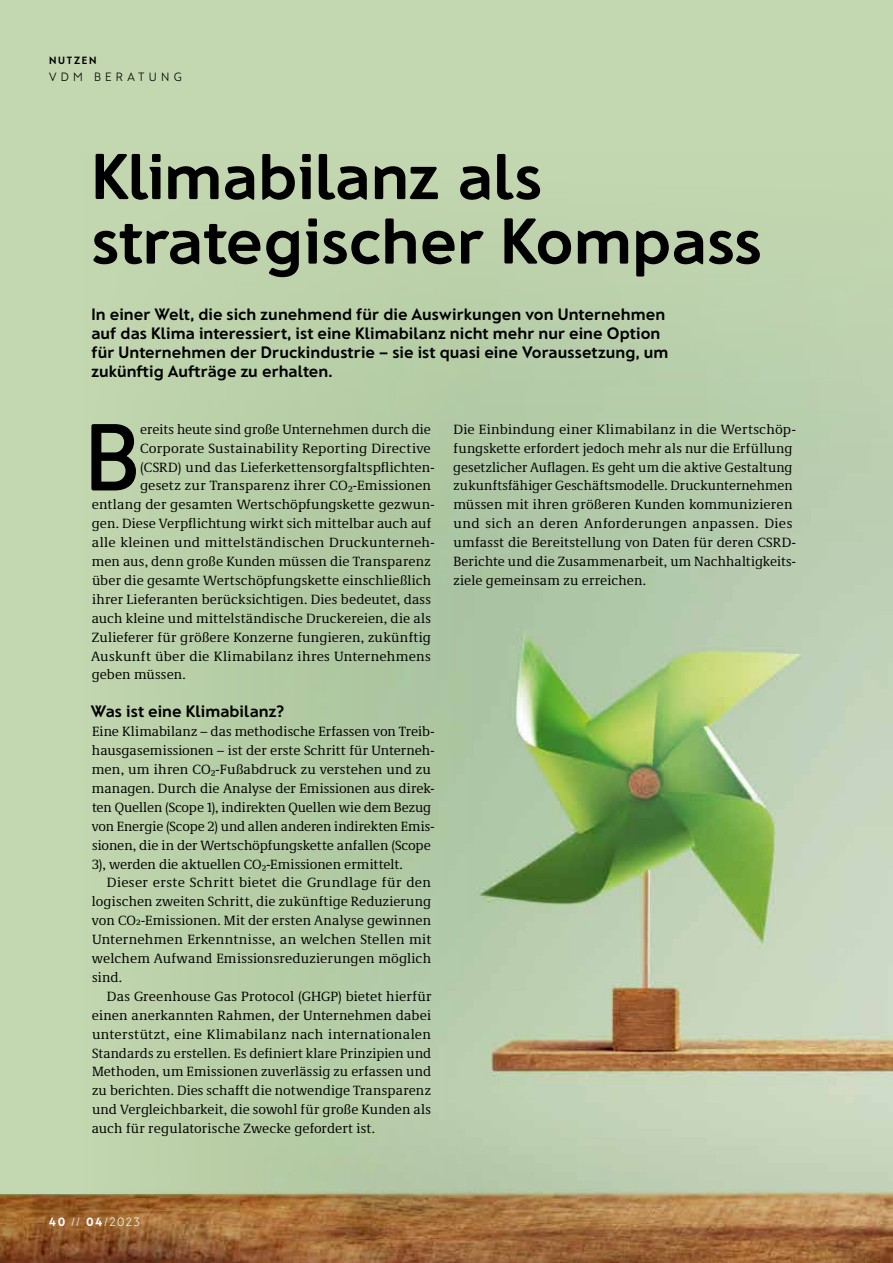
<style>
.page{position:relative;width:893px;height:1263px;background:#c3d7b0}
.page>*{position:absolute;margin:0;border:0;box-sizing:border-box;transform-origin:0 0}
.t1{font:600 94.8px "Franz Sans";color:#000}
.t2{font:700 64.5px/64.5px "Franz Sans";color:#000}
.t3{font:700 16.5px/18.9px "Franz Sans";letter-spacing:.005em;color:#000}
.t4{font:13.8px/18.9px "Demos Next Pro";letter-spacing:.01em;color:#000}
.t5{font:300 12px "Franz Sans";letter-spacing:.36em;color:#000}
.t6{font:200 12px "Franz Sans";color:#fff}
.t7{font:700 10.5px "Franz Sans";letter-spacing:.175em;color:#000}
.s1{font-weight:700}
</style>
<div class="page">
<img style="left:0;top:326px;width:893px;height:937px">
<svg style="left:0;top:314px;width:527px;height:880px;fill:#b8cea8"></svg>
<p class="t7" style="left:49px;top:55px;width:49px">NUTZEN</p>
<p class="t5" style="left:49px;top:70px;width:135px">VDM BERATUNG</p>
<h2 class="t2" style="left:91px;top:145px;width:672px">Klimabilanz als strategischer Kompass</h2>
<p class="t3" style="left:91px;top:305px;width:578px">In einer Welt, die sich zunehmend für die Auswirkungen von Unternehmen auf das Klima interessiert, ist eine Klimabilanz nicht mehr nur eine Option für Unternehmen der Druckindustrie – sie ist quasi eine Voraussetzung, um zukünftig Aufträge zu erhalten.</p>
<h1 class="t1" style="left:85px;top:405px;width:57px">B</h1>
<p class="t4" style="left:140px;top:419px;width:292px">ereits heute sind große Unternehmen durch die</p>
<p class="t4" style="left:140px;top:438px;width:292px">Corporate Sustainability Reporting Directive</p>
<p class="t4" style="left:140px;top:457px;width:296px">(CSRD) und das Lieferkettensorgfaltspflichten-</p>
<p class="t4" style="left:140px;top:476px;width:293px">gesetz zur Transparenz ihrer CO₂-Emissionen</p>
<p class="t4" style="left:92px;top:495px;width:344px">entlang der gesamten Wertschöpfungskette gezwun-</p>
<p class="t4" style="left:92px;top:513px;width:341px">gen. Diese Verpflichtung wirkt sich mittelbar auch auf</p>
<p class="t4" style="left:92px;top:532px;width:344px">alle kleinen und mittelständischen Druckunterneh-</p>
<p class="t4" style="left:92px;top:551px;width:340px">men aus, denn große Kunden müssen die Transparenz</p>
<p class="t4" style="left:92px;top:570px;width:341px">über die gesamte Wertschöpfungskette einschließlich</p>
<p class="t4" style="left:92px;top:589px;width:340px">ihrer Lieferanten berücksichtigen. Dies bedeutet, dass</p>
<p class="t4" style="left:92px;top:608px;width:341px">auch kleine und mittelständische Druckereien, die als</p>
<p class="t4" style="left:92px;top:627px;width:341px">Zulieferer für größere Konzerne fungieren, zukünftig</p>
<p class="t4" style="left:91px;top:646px;width:341px">Auskunft über die Klimabilanz ihres Unternehmens</p>
<p class="t4" style="left:92px;top:665px;width:96px">geben müssen.</p>
<p class="t3" style="left:91px;top:702px;width:195px">Was ist eine Klimabilanz?</p>
<p class="t4" style="left:92px;top:721px;width:344px">Eine Klimabilanz – das methodische Erfassen von Treib&shy;hausgasemissionen – ist der erste Schritt für Unterneh&shy;men, um ihren CO₂-Fußabdruck zu verstehen und zu managen. Durch die Analyse der Emissionen aus direk&shy;ten Quellen (Scope 1), indirekten Quellen wie dem Bezug von Energie (Scope 2) und allen anderen indirekten Emis&shy;sionen, die in der Wertschöpfungskette anfallen (Scope 3), werden die aktuellen CO₂-Emissionen ermittelt.</p>
<p class="t4" style="left:92px;top:873px;width:341px;text-align:justify;text-indent:15px">Dieser erste Schritt bietet die Grundlage für den logischen zweiten Schritt, die zukünftige Reduzierung von CO2-Emissionen. Mit der ersten Analyse gewinnen Unternehmen Erkenntnisse, an welchen Stellen mit welchem Aufwand Emissionsreduzierungen möglich sind.</p>
<p class="t4" style="left:92px;top:986px;width:341px;text-align:justify;text-indent:15px">Das Greenhouse Gas Protocol (GHGP) bietet hierfür einen anerkannten Rahmen, der Unternehmen dabei unterstützt, eine Klimabilanz nach internationalen Standards zu erstellen. Es definiert klare Prinzipien und Methoden, um Emissionen zuverlässig zu erfassen und zu berichten. Dies schafft die notwendige Transparenz und Vergleichbarkeit, die sowohl für große Kunden als auch für regulatorische Zwecke gefordert ist.</p>
<p class="t4" style="left:453px;top:419px;width:344px">Die Einbindung einer Klimabilanz in die Wertschöp&shy;fungskette erfordert jedoch mehr als nur die Erfüllung gesetzlicher Auflagen. Es geht um die aktive Gestaltung zukunftsfähiger Geschäftsmodelle. Druckunternehmen müssen mit ihren größeren Kunden kommunizieren und sich an deren Anforderungen anpassen. Dies umfasst die Bereitstellung von Daten für deren CSRD-Berichte und die Zusammenarbeit, um Nachhaltigkeits&shy;ziele gemeinsam zu erreichen.</p>
<p class="t6" style="left:49px;top:1215px;width:93px"><span class="s1">40</span> // <span class="s1">04</span>/2023</p>
</div>
